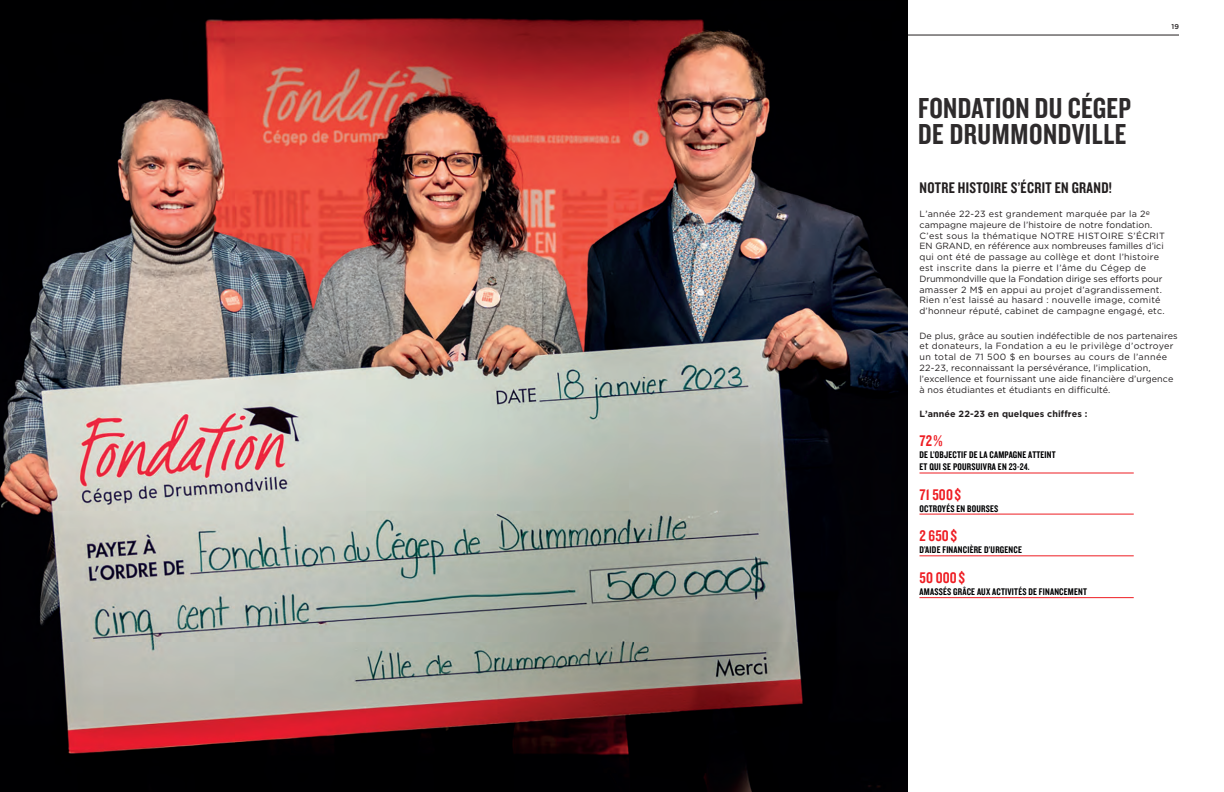
<style>
.page{position:relative;width:1224px;height:792px;background:#fff}
.page>*{position:absolute;margin:0;border:0;box-sizing:border-box;transform-origin:0 0}
.Titre{font:30px/26px "Knockout HTF49 Liteweight";letter-spacing:.01em;color:#2e2b2c}
.texte_courant{font:16px "Knockout HTF49 Liteweight";letter-spacing:.02em;color:#231f20}
.texte_courant-2{font:16px "Knockout HTF49 Liteweight";letter-spacing:.01em;color:#ee1d23}
.texte_courant-3{font:10px/12px "Knockout HTF49 Liteweight";letter-spacing:.02em;color:#000002}
.texte_courant-4{font:9px/10.8px "Gotham HTF";letter-spacing:.02em;color:#231f20}
.texte_courant-5{font:700 9px "Gotham HTF";letter-spacing:.01em;color:#231f20}
.t1{font:500 7px "Gotham HTF";color:#231f20}
</style>
<div class="page">
<hr style="left:648px;top:35px;width:531px;height:1px;background:#231f20">
<img style="left:0;top:0;width:908px;height:792px">
<hr style="left:920px;top:514px;width:214px;height:1px;background:#ee1d23">
<hr style="left:920px;top:555px;width:214px;height:1px;background:#ee1d23">
<hr style="left:920px;top:597px;width:214px;height:1px;background:#ee1d23">
<hr style="left:920px;top:472px;width:214px;height:2px;background:#ee1d23">
<p class="t1" style="left:1172px;top:23px;width:9px">19</p>
<p class="Titre" style="left:918px;top:96px;width:214px">FONDATION DU CÉGEP<br>DE DRUMMONDVILLE</p>
<p class="texte_courant" style="left:919px;top:179px;width:194px">NOTRE HISTOIRE S’ÉCRIT EN GRAND!</p>
<p class="texte_courant-4" style="left:919px;top:208px;width:247px">L’année 22-23 est grandement marquée par la 2<sup>e </sup>campagne majeure de l’histoire de notre fondation.<br>C’est sous la thématique NOTRE HISTOIRE S’ÉCRIT EN GRAND, en référence aux nombreuses familles d’ici qui ont été de passage au collège et dont l’histoire est inscrite dans la pierre et l’âme du Cégep de Drummondville que la Fondation dirige ses efforts pour amasser 2 M$ en appui au projet d’agrandissement.<br>Rien n’est laissé au hasard : nouvelle image, comité d’honneur réputé, cabinet de campagne engagé, etc.</p>
<p class="texte_courant-4" style="left:919px;top:330px;width:260px">De plus, grâce au soutien indéfectible de nos partenaires et donateurs, la Fondation a eu le privilège d’octroyer un total de 71 500 $ en bourses au cours de l’année 22-23, reconnaissant la persévérance, l’implication, l’excellence et fournissant une aide financière d’urgence à nos étudiantes et étudiants en difficulté.</p>
<p class="texte_courant-5" style="left:919px;top:409px;width:169px">L’année 22-23 en quelques chiffres :</p>
<p class="texte_courant-2" style="left:919px;top:433px;width:25px">72 %</p>
<p class="texte_courant-3" style="left:919px;top:449px;width:138px">DE L’OBJECTIF DE LA CAMPAGNE ATTEINT<br>ET QUI SE POURSUIVRA EN 23-24.</p>
<p class="texte_courant-2" style="left:919px;top:486px;width:43px">71 500 $</p>
<p class="texte_courant-3" style="left:919px;top:503px;width:80px">OCTROYÉS EN BOURSES</p>
<p class="texte_courant-2" style="left:919px;top:528px;width:39px">2 650 $</p>
<p class="texte_courant-3" style="left:919px;top:544px;width:104px">D’AIDE FINANCIÈRE D’URGENCE</p>
<p class="texte_courant-2" style="left:919px;top:569px;width:47px">50 000 $</p>
<p class="texte_courant-3" style="left:920px;top:586px;width:169px">AMASSÉS GRÂCE AUX ACTIVITÉS DE FINANCEMENT</p>
</div>
